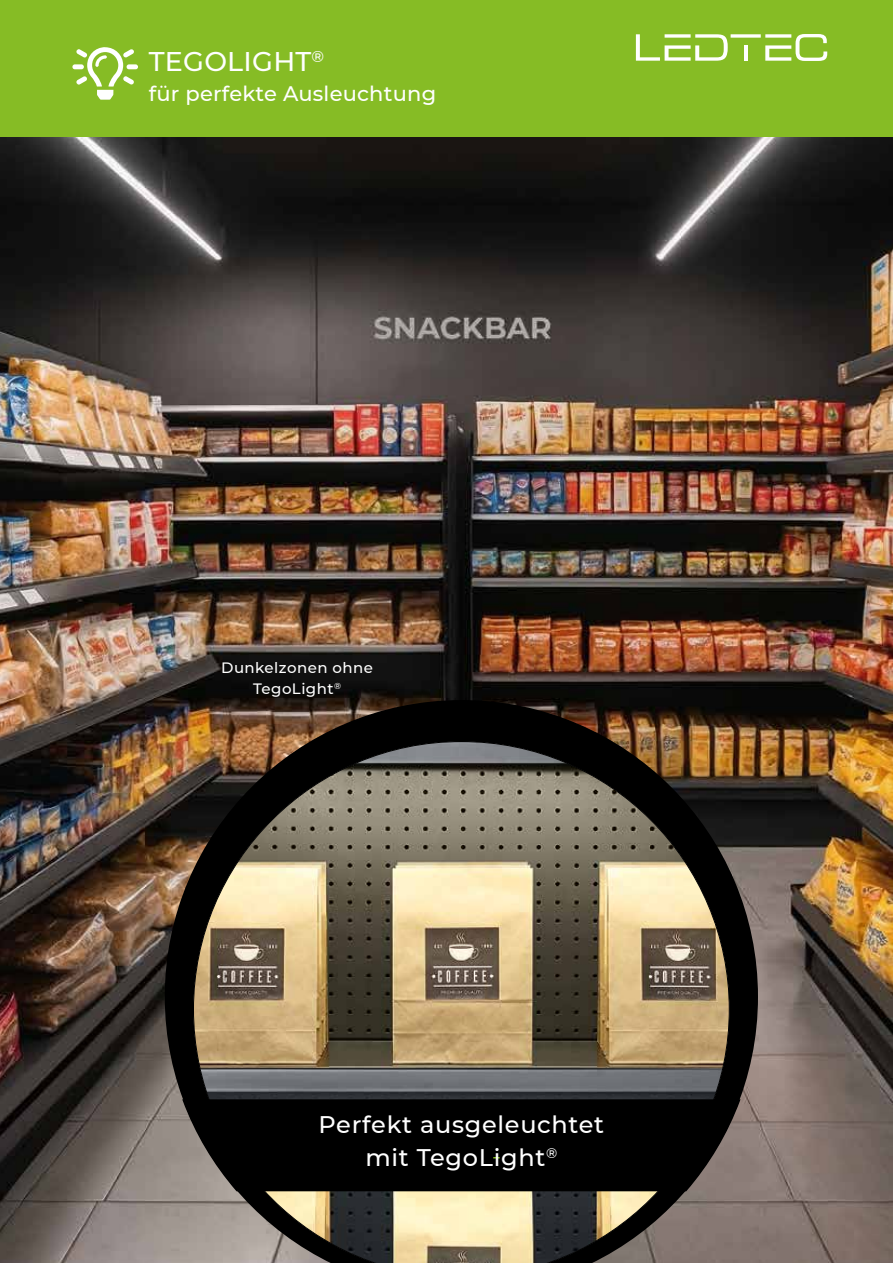
<style>
.page{position:relative;width:893px;height:1263px;background:#fff}
.page>*{position:absolute;margin:0;border:0;box-sizing:border-box;transform-origin:0 0}
.t1{font:52.5px "Font Awesome 5 Pro";color:#fff}
.t2{font:500 27px "Montserrat";letter-spacing:.01em;color:#fff}
.t3{font:500 24px/33px "Montserrat";letter-spacing:.03em;color:#fff;text-align:center}
.t4{font:500 21px "Montserrat";letter-spacing:.01em;color:#fff}
.t5{font:500 15px/21px "Montserrat";letter-spacing:.03em;color:#fff;text-align:center}
</style>
<div class="page">
<img style="left:0;top:136px;width:893px;height:1127px">
<div style="left:0;top:0;width:893px;height:136px;background:#86bc25"></div>
<img style="left:165px;top:700px;width:593px;height:563px">
<img style="left:193px;top:741px;width:537px;height:522px">
<svg style="left:181px;top:1098px;width:561px;height:95px"></svg>
<svg style="left:636px;top:34px;width:191px;height:27px"></svg>
<h1 class="t1" style="left:72px;top:47px;width:67px">▼◆●□■</h1>
<p class="t2" style="left:149px;top:43px;width:177px">TEGOLIGHT<sup>®</sup></p>
<p class="t4" style="left:149px;top:79px;width:289px">für perfekte Ausleuchtung</p>
<p class="t5" style="left:221px;top:657px;width:153px">Dunkelzonen ohne<br>TegoLight<sup>®</sup></p>
<p class="t3" style="left:319px;top:1106px;width:287px">Perfekt ausgeleuchtet mit TegoLight<sup>®</sup></p>
</div>
